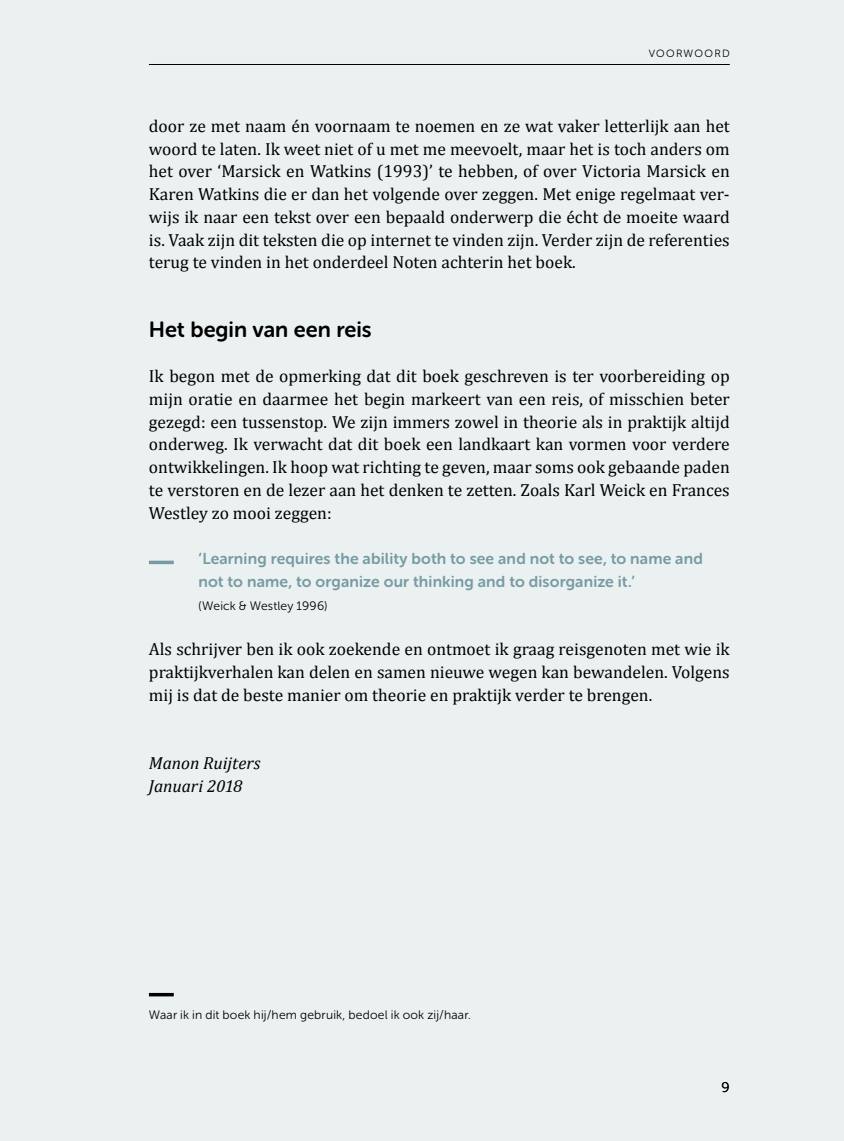
<style>
.page{position:relative;width:844px;height:1141px;background:#fff}
.page>*{position:absolute;margin:0;border:0;box-sizing:border-box;transform-origin:0 0}
.t1{font:21.88px "Museo Sans Rounded 700";color:#000}
.t2{font:17.5px/22.8px "Cambria";color:#000;text-align:justify}
.t3{font:italic 17.5px/22.8px "Cambria";letter-spacing:-.005em;color:#000}
.t4{font:15.75px/22.8px "Museo Sans Rounded 700";letter-spacing:.01em;color:#779ba3}
.t5{font:14px "Museo Sans Rounded 300";color:#000}
.t6{font:12.25px "Museo Sans Rounded 300";letter-spacing:.02em;color:#000}
.t7{font:10.5px "Museo Sans Rounded 300";letter-spacing:.125em;color:#000}
</style>
<div class="page">
<div style="left:0;top:0;width:843px;height:1141px;background:#ebf0f1"></div>
<hr style="left:149px;top:561px;width:25px;height:3px;background:#779ba3">
<hr style="left:149px;top:64px;width:580px;height:1px;background:#000">
<hr style="left:149px;top:993px;width:25px;height:3px;background:#000">
<p class="t7" style="left:648px;top:48px;width:83px">VOORWOORD</p>
<p class="t2" style="left:149px;top:114px;width:582px">door ze met naam én voornaam te noemen en ze wat vaker letterlijk aan het woord te laten. Ik weet niet of u met me meevoelt, maar het is toch anders om het over ‘Marsick en Watkins (1993)’ te hebben, of over Victoria Marsick en Karen Watkins die er dan het volgende over zeggen. Met enige regelmaat ver&shy;wijs ik naar een tekst over een bepaald onderwerp die écht de moeite waard is. Vaak zijn dit teksten die op internet te vinden zijn. Verder zijn de referenties terug te vinden in het onderdeel Noten achterin het boek.</p>
<p class="t1" style="left:149px;top:317px;width:224px">Het begin van een reis</p>
<p class="t2" style="left:149px;top:365px;width:582px">Ik begon met de opmerking dat dit boek geschreven is ter voorbereiding op mijn oratie en daarmee het begin markeert van een reis, of misschien beter gezegd: een tussenstop. We zijn immers zowel in theorie als in praktijk altijd onderweg. Ik verwacht dat dit boek een landkaart kan vormen voor verdere ontwikkelingen. Ik hoop wat richting te geven, maar soms ook gebaande paden te verstoren en de lezer aan het denken te zetten. Zoals Karl Weick en Frances Westley zo mooi zeggen:</p>
<p class="t4" style="left:198px;top:547px;width:505px">‘Learning requires the ability both to see and not to see, to name and not to name, to organize our thinking and to disorganize it.’</p>
<p class="t6" style="left:198px;top:599px;width:130px">(Weick &amp; Westley 1996)</p>
<p class="t2" style="left:149px;top:638px;width:582px">Als schrijver ben ik ook zoekende en ontmoet ik graag reisgenoten met wie ik praktijkverhalen kan delen en samen nieuwe wegen kan bewandelen. Volgens mij is dat de beste manier om theorie en praktijk verder te brengen.</p>
<p class="t3" style="left:149px;top:751px;width:113px">Manon Ruijters<br>Januari 2018</p>
<p class="t6" style="left:149px;top:1008px;width:323px">Waar ik in dit boek hij/hem gebruik, bedoel ik ook zij/haar.</p>
<p class="t5" style="left:721px;top:1080px;width:10px">9</p>
</div>
